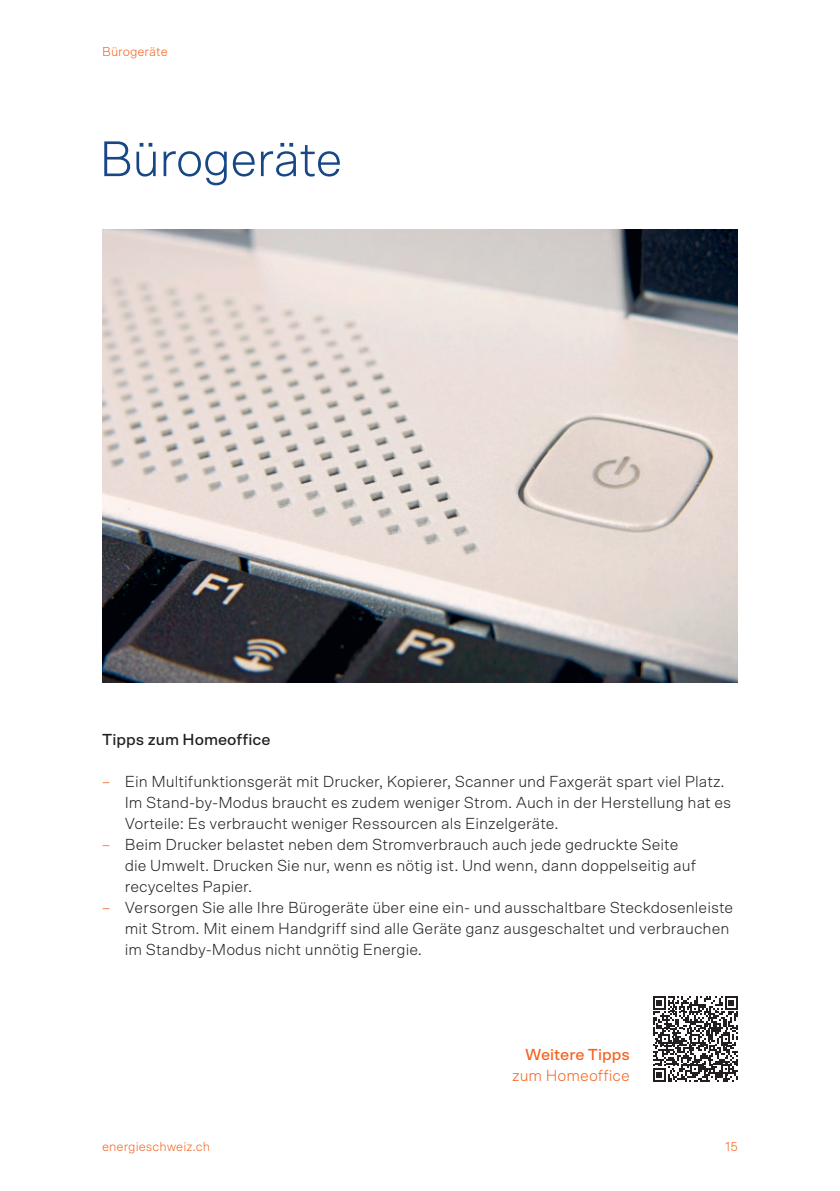
<style>
.page{position:relative;width:840px;height:1191px;background:#fff}
.page>*{position:absolute;margin:0;border:0;box-sizing:border-box;transform-origin:0 0}
.t1{font:300 50px "Scto Grotesk A";letter-spacing:-.02em;color:#174784}
.t2{font:300 16px/21px "Scto Grotesk A";color:#231f20}
.t3{font:500 16px "Scto Grotesk A";color:#231f20}
.t4{font:300 16px "Scto Grotesk A";color:#f36421}
.t5{font:500 16px "Scto Grotesk A";color:#f36421}
.t6{font:300 13px "Scto Grotesk A";color:#f36421}
.s1{color:#f36421}
</style>
<div class="page">
<img style="left:102px;top:230px;width:635px;height:452px">
<svg style="left:653px;top:996px;width:84px;height:85px"></svg>
<p class="t6" style="left:102px;top:44px;width:67px">Bürogeräte</p>
<h1 class="t1" style="left:99px;top:130px;width:245px">Bürogeräte</h1>
<p class="t3" style="left:102px;top:730px;width:170px">Tipps zum Homeoffice</p>
<p class="t2" style="left:125px;top:771px;width:607px;text-indent:-23px"><span class="s1">–</span> Ein Multifunktionsgerät mit Drucker, Kopierer, Scanner und Faxgerät spart viel Platz.<br>Im Stand-by-Modus braucht es zudem weniger Strom. Auch in der Herstellung hat es<br>Vorteile: Es verbraucht weniger Ressourcen als Einzelgeräte.</p>
<p class="t2" style="left:125px;top:834px;width:572px;text-indent:-23px"><span class="s1">–</span> Beim Drucker belastet neben dem Stromverbrauch auch jede gedruckte Seite die Umwelt. Drucken Sie nur, wenn es nötig ist. Und wenn, dann doppelseitig auf recyceltes Papier.</p>
<p class="t2" style="left:125px;top:897px;width:609px;text-indent:-23px"><span class="s1">–</span> Versorgen Sie alle Ihre Bürogeräte über eine ein- und ausschaltbare Steckdosenleiste mit Strom. Mit einem Handgriff sind alle Geräte ganz ausgeschaltet und verbrauchen im Standby-Modus nicht unnötig Energie.</p>
<p class="t5" style="left:525px;top:1045px;width:106px">Weitere Tipps</p>
<p class="t4" style="left:512px;top:1066px;width:119px">zum Homeoffice</p>
<p class="t6" style="left:102px;top:1139px;width:109px">energieschweiz.ch</p>
<p class="t6" style="left:724px;top:1139px;width:14px">15</p>
</div>
